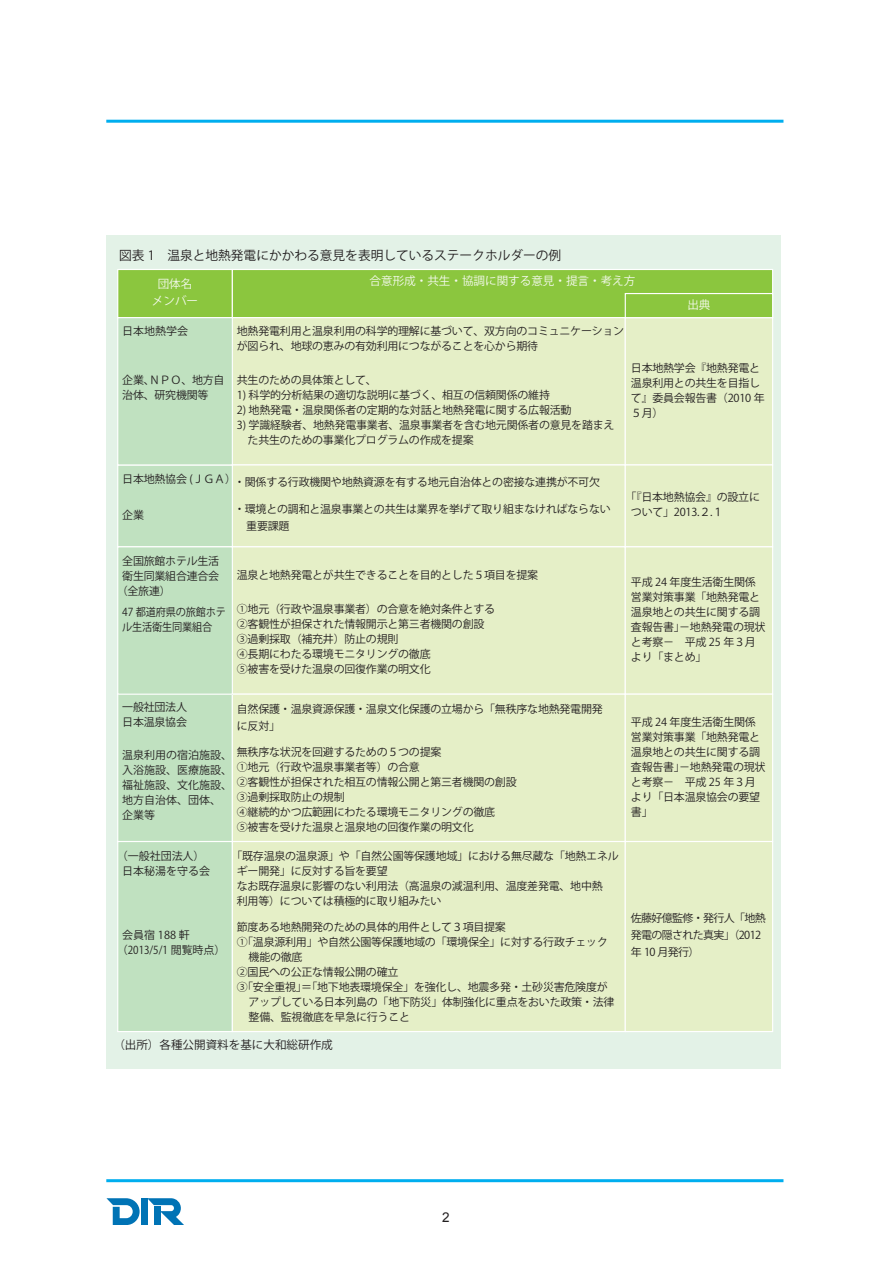
<style>
.page{position:relative;width:893px;height:1263px;background:#fff}
.page>*{position:absolute;margin:0;border:0;box-sizing:border-box;transform-origin:0 0}
.t1{font:13.5px "Arial";color:#231f20}
.t2{font:12.75px "Koz Go Pro";color:#231f20}
.t3{font:11.55px/17.2px "Koz Go Pro";color:#f4f9ed;text-align:center}
.t4{font:11.55px "Koz Go Pro";color:#231f20}
.t5{font:10.95px/15px "Koz Go Pro";letter-spacing:-.02em;color:#231f20}
.t6{font:10.95px/15px "Koz Go Pro";color:#231f20}
.t7{font:10.95px/17.4px "Koz Go Pro";letter-spacing:-.06em;color:#231f20}
.t8{font:10.95px/15px "Koz Go Pro";letter-spacing:-.02em;color:#231f20;scale:.93 1}
</style>
<div class="page">
<hr style="left:106px;top:120px;width:677px;height:3px;background:#00aeef">
<hr style="left:106px;top:1179px;width:677px;height:3px;background:#00aeef">
<svg style="left:106px;top:1198px;width:34px;height:27px"></svg>
<div style="left:141px;top:1198px;width:7px;height:27px;background:#0073b5"></div>
<svg style="left:148px;top:1198px;width:36px;height:27px"></svg>
<div style="left:106px;top:235px;width:675px;height:834px;background:#e3f2e7"></div>
<div style="left:118px;top:269px;width:114px;height:49px;background:#8bc63e"></div>
<div style="left:117px;top:269px;width:116px;height:49px;border:1px solid #fff"></div>
<div style="left:232px;top:269px;width:541px;height:49px;background:#8bc63e"></div>
<div style="left:232px;top:269px;width:541px;height:49px;border:1px solid #fff"></div>
<div style="left:232px;top:318px;width:393px;height:147px;background:#e5efc7"></div>
<div style="left:232px;top:317px;width:394px;height:148px;border:1px solid #fff"></div>
<div style="left:232px;top:465px;width:393px;height:82px;background:#e5efc7"></div>
<div style="left:232px;top:464px;width:394px;height:83px;border:1px solid #fff"></div>
<div style="left:232px;top:547px;width:393px;height:147px;background:#e5efc7"></div>
<div style="left:232px;top:546px;width:394px;height:149px;border:1px solid #fff"></div>
<div style="left:625px;top:318px;width:148px;height:147px;background:#e5efc7"></div>
<div style="left:625px;top:317px;width:148px;height:148px;border:1px solid #fff"></div>
<div style="left:625px;top:465px;width:148px;height:82px;background:#e5efc7"></div>
<div style="left:625px;top:464px;width:148px;height:83px;border:1px solid #fff"></div>
<div style="left:625px;top:547px;width:148px;height:147px;background:#e5efc7"></div>
<div style="left:625px;top:546px;width:148px;height:149px;border:1px solid #fff"></div>
<div style="left:118px;top:694px;width:114px;height:147px;background:#c0e1c0"></div>
<div style="left:117px;top:694px;width:116px;height:148px;border:1px solid #fff"></div>
<div style="left:232px;top:694px;width:393px;height:147px;background:#e5efc7"></div>
<div style="left:232px;top:694px;width:394px;height:148px;border:1px solid #fff"></div>
<div style="left:625px;top:694px;width:148px;height:147px;background:#e5efc7"></div>
<div style="left:625px;top:694px;width:148px;height:148px;border:1px solid #fff"></div>
<div style="left:625px;top:293px;width:148px;height:25px;border:1px solid #fff"></div>
<div style="left:118px;top:465px;width:114px;height:82px;background:#c0e1c0"></div>
<div style="left:117px;top:464px;width:116px;height:83px;border:1px solid #fff"></div>
<div style="left:118px;top:547px;width:114px;height:147px;background:#c0e1c0"></div>
<div style="left:117px;top:546px;width:116px;height:149px;border:1px solid #fff"></div>
<div style="left:118px;top:841px;width:114px;height:190px;background:#c0e1c0"></div>
<div style="left:117px;top:841px;width:116px;height:191px;border:1px solid #fff"></div>
<div style="left:232px;top:841px;width:393px;height:190px;background:#e5efc7"></div>
<div style="left:232px;top:841px;width:394px;height:191px;border:1px solid #fff"></div>
<div style="left:625px;top:841px;width:148px;height:190px;background:#e5efc7"></div>
<div style="left:625px;top:841px;width:148px;height:191px;border:1px solid #fff"></div>
<div style="left:118px;top:318px;width:114px;height:147px;background:#c0e1c0"></div>
<div style="left:117px;top:317px;width:116px;height:148px;border:1px solid #fff"></div>
<p class="t2" style="left:119px;top:247px;width:444px">図表 1　温泉と地熱発電にかかわる意見を表明しているステークホルダーの例</p>
<p class="t3" style="left:152px;top:275px;width:48px">団体名メンバー</p>
<p class="t3" style="left:370px;top:273px;width:267px">合意形成・共生・協調に関する意見・提言・考え方</p>
<p class="t3" style="left:687px;top:296px;width:25px">出典</p>
<p class="t5" style="left:122px;top:324px;width:67px">日本地熱学会</p>
<p class="t5" style="left:122px;top:373px;width:104px">企業、ＮＰＯ、地方自治体、研究機関等</p>
<p class="t5" style="left:122px;top:471px;width:115px">日本地熱協会 (ＪＧＡ）</p>
<p class="t5" style="left:122px;top:508px;width:23px">企業</p>
<p class="t5" style="left:122px;top:553px;width:98px">全国旅館ホテル生活</p>
<p class="t5" style="left:122px;top:568px;width:98px">衛生同業組合連合会</p>
<p class="t5" style="left:117px;top:583px;width:55px">（全旅連）</p>
<p class="t8" style="left:122px;top:604px;width:113px">47 都道府県の旅館ホテル生活衛生同業組合</p>
<p class="t5" style="left:122px;top:700px;width:66px">一般社団法人日本温泉協会</p>
<p class="t6" style="left:122px;top:747px;width:111px">温泉利用の宿泊施設、入浴施設、医療施設、福祉施設、文化施設、地方自治体、団体、企業等</p>
<p class="t6" style="left:117px;top:848px;width:95px;text-align:center">（一般社団法人）日本秘湯を守る会</p>
<p class="t6" style="left:117px;top:927px;width:110px;text-indent:5px">会員宿 188 軒（2013/5/1 閲覧時点）</p>
<p class="t5" style="left:237px;top:324px;width:389px">地熱発電利用と温泉利用の科学的理解に基づいて、双方向のコミュニケーションが図られ、地球の恵みの有効利用につながることを心から期待</p>
<p class="t5" style="left:237px;top:373px;width:142px">共生のための具体策として、</p>
<p class="t5" style="left:237px;top:388px;width:315px">1) 科学的分析結果の適切な説明に基づく、相互の信頼関係の維持</p>
<p class="t5" style="left:237px;top:403px;width:336px">2) 地熱発電・温泉関係者の定期的な対話と地熱発電に関する広報活動</p>
<p class="t5" style="left:237px;top:418px;width:379px">3) 学識経験者、地熱発電事業者、温泉事業者を含む地元関係者の意見を踏まえ　た共生のための事業化プログラムの作成を提案</p>
<p class="t5" style="left:234px;top:475px;width:367px">・関係する行政機関や地熱資源を有する地元自治体との密接な連携が不可欠</p>
<p class="t5" style="left:246px;top:501px;width:366px;line-height:17.4px;text-indent:-12px">・環境との調和と温泉事業との共生は業界を挙げて取り組まなければならない重要課題</p>
<p class="t5" style="left:237px;top:568px;width:303px">温泉と地熱発電とが共生できることを目的とした５項目を提案</p>
<p class="t5" style="left:237px;top:602px;width:260px">①地元（行政や温泉事業者）の合意を絶対条件とする<br>②客観性が担保された情報開示と第三者機関の創設<br>③過剰採取（補充井）防止の規則<br>④長期にわたる環境モニタリングの徹底<br>⑤被害を受けた温泉の回復作業の明文化</p>
<p class="t5" style="left:237px;top:701px;width:367px;line-height:17.4px">自然保護・温泉資源保護・温泉文化保護の立場から「無秩序な地熱発電開発に反対」</p>
<p class="t5" style="left:237px;top:744px;width:281px">無秩序な状況を回避するための５つの提案<br>①地元（行政や温泉事業者等）の合意<br>②客観性が担保された相互の情報公開と第三者機関の創設<br>③過剰採取防止の規制<br>④継続的かつ広範囲にわたる環境モニタリングの徹底<br>⑤被害を受けた温泉と温泉地の回復作業の明文化</p>
<p class="t5" style="left:237px;top:849px;width:383px;text-indent:-5px">「既存温泉の温泉源」や「自然公園等保護地域」における無尽蔵な「地熱エネルギー開発」に反対する旨を要望<br>なお既存温泉に影響のない利用法（高温泉の減温利用、温度差発電、地中熱<br>利用等）については積極的に取り組みたい</p>
<p class="t5" style="left:237px;top:919px;width:271px">節度ある地熱開発のための具体的用件として３項目提案</p>
<p class="t5" style="left:237px;top:934px;width:373px">①「温泉源利用」や自然公園等保護地域の「環境保全」に対する行政チェック</p>
<p class="t5" style="left:249px;top:949px;width:55px">機能の徹底</p>
<p class="t5" style="left:237px;top:964px;width:163px">②国民への公正な情報公開の確立</p>
<p class="t5" style="left:237px;top:979px;width:372px">③「安全重視」＝「地下地表環境保全」を強化し、地震多発・土砂災害危険度が</p>
<p class="t5" style="left:249px;top:994px;width:367px">アップしている日本列島の「地下防災」体制強化に重点をおいた政策・法律</p>
<p class="t5" style="left:249px;top:1009px;width:163px">整備、監視徹底を早急に行うこと</p>
<p class="t5" style="left:631px;top:360px;width:135px">日本地熱学会『地熱発電と温泉利用との共生を目指して』委員会報告書（2010 年<br>５月）</p>
<p class="t5" style="left:631px;top:490px;width:131px;text-indent:-5px">「『日本地熱協会』の設立について」2013.２.１</p>
<p class="t5" style="left:631px;top:575px;width:136px">平成 24 年度生活衛生関係営業対策事業「地熱発電と温泉地との共生に関する調査報告書」－地熱発電の現状と考察－　平成 25 年３月より「まとめ」</p>
<p class="t5" style="left:631px;top:714px;width:136px">平成 24 年度生活衛生関係営業対策事業「地熱発電と温泉地との共生に関する調査報告書」－地熱発電の現状と考察－　平成 25 年３月より「日本温泉協会の要望書」</p>
<p class="t7" style="left:631px;top:909px;width:136px">佐藤好億監修・発行人「地熱発電の隠された真実」（2012年 10 月発行）</p>
<p class="t4" style="left:113px;top:1037px;width:221px">（出所）各種公開資料を基に大和総研作成</p>
<p class="t1" style="left:442px;top:1208px;width:9px">2</p>
</div>
